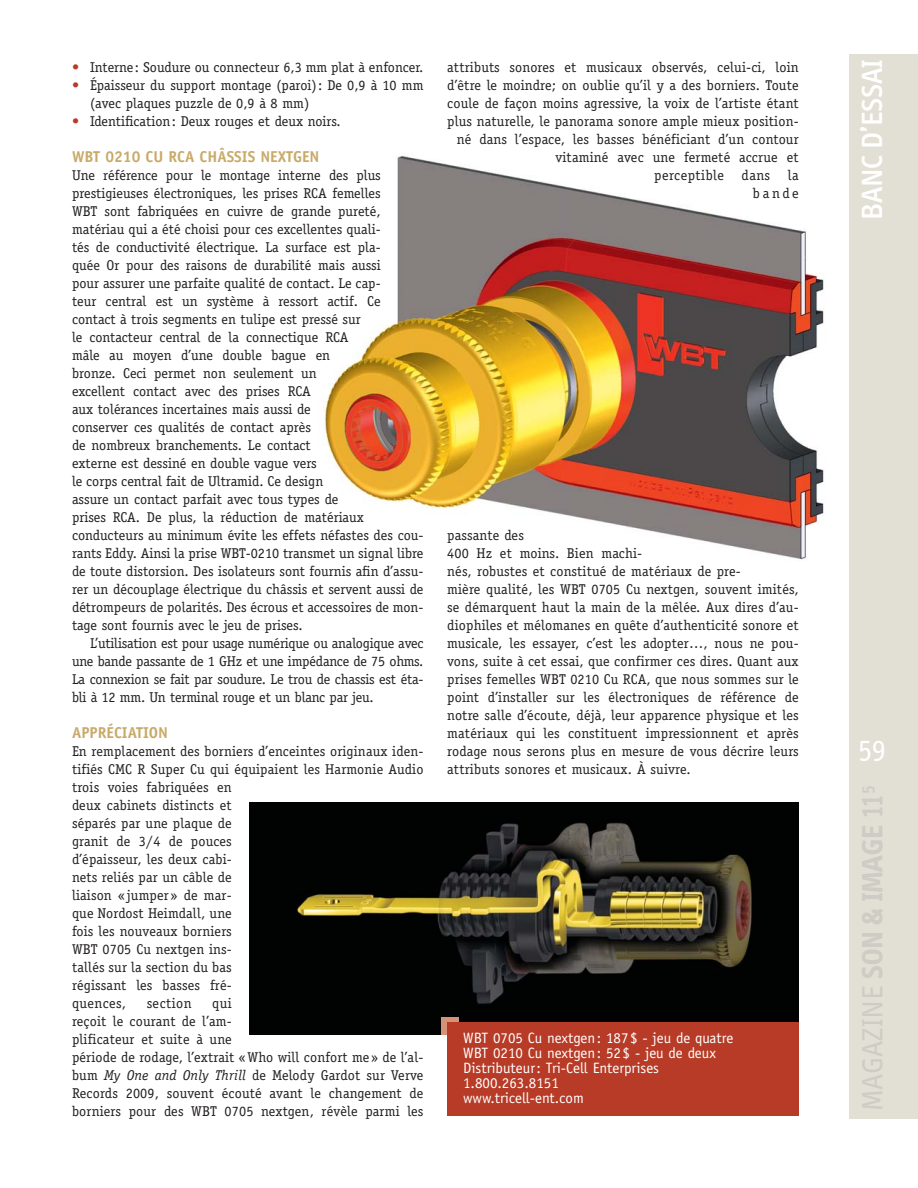
<style>
.page{position:relative;width:918px;height:1188px;background:#fff}
.page>*{position:absolute;margin:0;border:0;box-sizing:border-box;transform-origin:0 0}
.t1{font:500 30px "Info";color:#fff}
.t2{font:30px "Info";color:#fff}
.t3{font:700 15.75px "Officina Sans";color:#c8ab6a}
.t4{font:15px/15px "Officina Sans";color:#fff}
.t5{font:14.25px/18px "Officina Serif";color:#231f20}
.t6{font:14.25px "Officina Serif";letter-spacing:.03em;color:#231f20}
.s1{color:#b73b26}
.s2{font-style:italic}
</style>
<div class="page">
<img style="left:324px;top:155px;width:500px;height:405px">
<img style="left:250px;top:803px;width:549px;height:232px">
<div style="left:441px;top:1017px;width:18px;height:18px;background:#d59276"></div>
<div style="left:447px;top:1023px;width:352px;height:93px;background:#b73b26"></div>
<div style="left:849px;top:54px;width:69px;height:1065px;background:#e2dfd5"></div>
<p class="t5" style="left:72px;top:59px;width:353px"><span class="s1">•</span> Interne: Soudure ou connecteur 6,3 mm plat à enfoncer.</p>
<p class="t5" style="left:90px;top:77px;width:335px;text-indent:-18px"><span class="s1">•</span> Épaisseur du support montage (paroi): De 0,9 à 10 mm (avec plaques puzzle de 0,9 à 8 mm)</p>
<p class="t5" style="left:72px;top:113px;width:270px"><span class="s1">•</span> Identification: Deux rouges et deux noirs.</p>
<p class="t3" style="left:72px;top:151px;width:249px">WBT 0210 CU RCA CHÂSSIS NEXTGEN</p>
<p class="t5" style="left:72px;top:167px;width:310px">Une référence pour le montage interne des plus</p>
<p class="t5" style="left:72px;top:185px;width:310px">prestigieuses électroniques, les prises RCA femelles</p>
<p class="t5" style="left:72px;top:203px;width:310px">WBT sont fabriquées en cuivre de grande pureté,</p>
<p class="t5" style="left:72px;top:221px;width:310px">matériau qui a été choisi pour ces excellentes quali-</p>
<p class="t5" style="left:72px;top:239px;width:310px">tés de conductivité électrique. La surface est pla-</p>
<p class="t5" style="left:72px;top:257px;width:310px">quée Or pour des raisons de durabilité mais aussi</p>
<p class="t5" style="left:72px;top:275px;width:310px">pour assurer une parfaite qualité de contact. Le cap-</p>
<p class="t5" style="left:72px;top:293px;width:310px">teur central est un système à ressort actif. Ce</p>
<p class="t5" style="left:72px;top:311px;width:290px">contact à trois segments en tulipe est pressé sur</p>
<p class="t5" style="left:72px;top:329px;width:278px">le contacteur central de la connectique RCA</p>
<p class="t5" style="left:72px;top:347px;width:260px">mâle au moyen d’une double bague en</p>
<p class="t5" style="left:72px;top:365px;width:246px">bronze. Ceci permet non seulement un</p>
<p class="t5" style="left:72px;top:383px;width:240px">excellent contact avec des prises RCA</p>
<p class="t5" style="left:72px;top:401px;width:240px">aux tolérances incertaines mais aussi de</p>
<p class="t5" style="left:72px;top:419px;width:240px">conserver ces qualités de contact après</p>
<p class="t5" style="left:72px;top:437px;width:240px">de nombreux branchements. Le contact</p>
<p class="t5" style="left:72px;top:455px;width:246px">externe est dessiné en double vague vers</p>
<p class="t5" style="left:72px;top:473px;width:253px">le corps central fait de Ultramid. Ce design</p>
<p class="t5" style="left:72px;top:491px;width:268px">assure un contact parfait avec tous types de</p>
<p class="t5" style="left:72px;top:509px;width:294px">prises RCA. De plus, la réduction de matériaux</p>
<p class="t5" style="left:72px;top:527px;width:353px">conducteurs au minimum évite les effets néfastes des cou-</p>
<p class="t5" style="left:72px;top:545px;width:353px">rants Eddy. Ainsi la prise WBT-0210 transmet un signal libre</p>
<p class="t5" style="left:72px;top:563px;width:353px">de toute distorsion. Des isolateurs sont fournis afin d’assu-</p>
<p class="t5" style="left:72px;top:581px;width:353px">rer un découplage électrique du châssis et servent aussi de</p>
<p class="t5" style="left:72px;top:599px;width:353px">détrompeurs de polarités. Des écrous et accessoires de mon-</p>
<p class="t5" style="left:72px;top:617px;width:232px">tage sont fournis avec le jeu de prises.</p>
<p class="t5" style="left:90px;top:635px;width:335px">L’utilisation est pour usage numérique ou analogique avec</p>
<p class="t5" style="left:72px;top:653px;width:353px">une bande passante de 1 GHz et une impédance de 75 ohms.</p>
<p class="t5" style="left:72px;top:671px;width:353px">La connexion se fait par soudure. Le trou de chassis est éta-</p>
<p class="t5" style="left:72px;top:689px;width:303px">bli à 12 mm. Un terminal rouge et un blanc par jeu.</p>
<p class="t3" style="left:72px;top:727px;width:98px">APPRÉCIATION</p>
<p class="t5" style="left:72px;top:743px;width:353px">En remplacement des borniers d’enceintes originaux iden&shy;tifiés CMC R Super Cu qui équipaient les Harmonie Audio trois voies fabriquées en<br>deux cabinets distincts et<br>séparés par une plaque de<br>granit de 3/4 de pouces<br>d’épaisseur, les deux cabi-<br>nets reliés par un câble de<br>liaison «jumper» de mar-<br>que Nordost Heimdall, une<br>fois les nouveaux borniers<br>WBT 0705 Cu nextgen ins-<br>tallés sur la section du bas<br>régissant les basses fré-<br>quences,</p>
<p class="t5" style="left:72px;top:995px;width:353px;text-indent:140px">qui<br>reçoit le courant de l’am-<br>plificateur et suite à une<br>période de rodage, l’extrait «Who will confort me» de l’al&shy;bum <span class="s2">My One and Only Thrill</span> de Melody Gardot sur Verve Records 2009, souvent écouté avant le changement de borniers pour des WBT 0705 nextgen, révèle parmi les</p>
<p class="t6" style="left:147px;top:998px;width:47px">section</p>
<p class="t5" style="left:447px;top:59px;width:353px;text-align:right">attributs sonores et musicaux observés, celui-ci, loin d’être le moindre; on oublie qu’il y a des borniers. Toute coule de façon moins agressive, la voix de l’artiste étant plus naturelle, le panorama sonore ample mieux position&shy;né dans l’espace, les basses bénéficiant d’un contour vitaminé avec une fermeté accrue et<br>perceptible dans la<br>bande</p>
<p class="t5" style="left:447px;top:527px;width:353px">passante des<br>400 Hz et moins. Bien machi-<br>nés, robustes et constitué de matériaux de pre-<br>mière qualité, les WBT 0705 Cu nextgen, souvent imités, se démarquent haut la main de la mêlée. Aux dires d’au&shy;diophiles et mélomanes en quête d’authenticité sonore et musicale, les essayer, c’est les adopter…, nous ne pou&shy;vons, suite à cet essai, que confirmer ces dires. Quant aux prises femelles WBT 0210 Cu RCA, que nous sommes sur le point d’installer sur les électroniques de référence de notre salle d’écoute, déjà, leur apparence physique et les matériaux qui les constituent impressionnent et après rodage nous serons plus en mesure de vous décrire leurs attributs sonores et musicaux. À suivre.</p>
<p class="t4" style="left:463px;top:1032px;width:272px">WBT 0705 Cu nextgen: 187$ - jeu de quatre<br>WBT 0210 Cu nextgen: 52$ - jeu de deux<br>Distributeur: Tri-Cell Enterprises<br>1.800.263.8151<br>www.tricell-ent.com</p>
<p class="t1" style="left:861px;top:220px;width:162px;rotate:-90deg">BANC D’ESSAI</p>
<p class="t2" style="left:858px;top:740px;width:29px">59</p>
</div>
